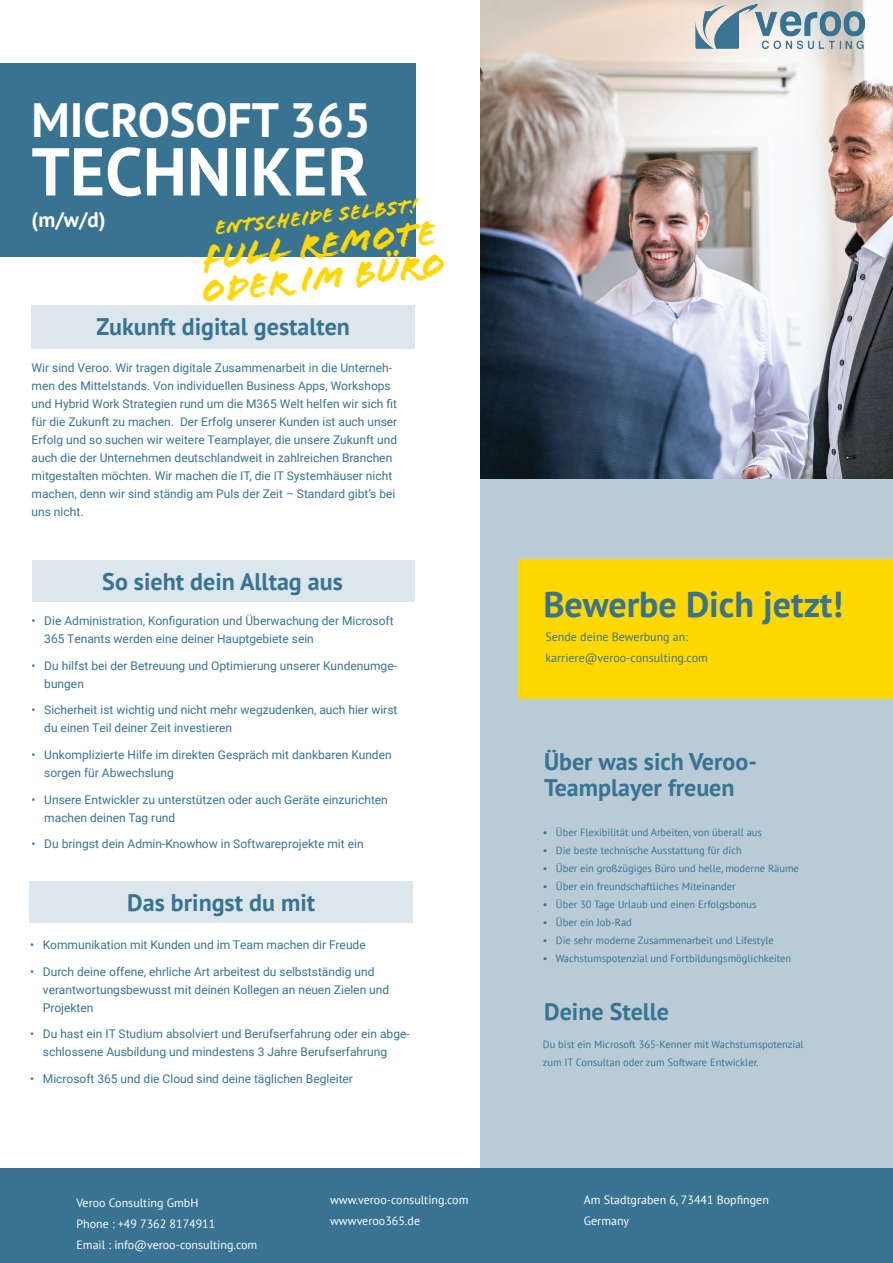
<style>
.page{position:relative;width:893px;height:1263px;background:#fff}
.page>*{position:absolute;margin:0;border:0;box-sizing:border-box;transform-origin:0 0}
.t1{font:700 67.5px "PT Sans";color:#fff}
.t2{font:700 48px "PT Sans";color:#fff}
.t3{font:36px/33px "Flood Std";color:#ffd801}
.t4{font:700 36px "PT Sans";color:#397392}
.t5{font:700 24px/25.5px "PT Sans";color:#397392}
.t6{font:21px "Flood Std";color:#ffd801}
.t7{font:700 21px "PT Sans";color:#fff}
.t8{font:12px/18px "Roboto";color:#397392}
.t9{font:12px/21px "PT Sans";color:#fff}
.t10{font:12px/21px "PT Sans";color:#397392}
.t11{font:10.5px/18px "PT Sans";color:#397392}
</style>
<div class="page">
<div style="left:480px;top:0;width:413px;height:1263px;background:#b8cbd7"></div>
<div style="left:0;top:1169px;width:893px;height:94px;background:#397392"></div>
<div style="left:32px;top:305px;width:383px;height:44px;background:#dce7ed"></div>
<div style="left:33px;top:560px;width:382px;height:41px;background:#dce7ed"></div>
<div style="left:29px;top:881px;width:383px;height:41px;background:#dce7ed"></div>
<div style="left:519px;top:560px;width:374px;height:139px;background:#ffd801"></div>
<img style="left:480px;top:0;width:413px;height:478px">
<div style="left:0;top:63px;width:415px;height:194px;background:#397392"></div>
<img style="left:691px;top:5px;width:174px;height:43px">
<h2 class="t2" style="left:32px;top:88px;width:341px">MICROSOFT 365</h2>
<h1 class="t1" style="left:32px;top:127px;width:338px">TECHNIKER</h1>
<h3 class="t6" style="left:214px;top:215px;width:206px;rotate:-6deg">Entscheide Selbst!</h3>
<h3 class="t7" style="left:32px;top:206px;width:76px">(m/w/d)</h3>
<h3 class="t3" style="left:196px;top:244px;width:246px;rotate:-7deg">Full Remote oder im Büro</h3>
<h3 class="t5" style="left:97px;top:313px;width:255px">Zukunft digital gestalten</h3>
<p class="t8" style="left:32px;top:359px;width:367px">Wir sind Veroo. Wir tragen digitale Zusammenarbeit in die Unterneh&shy;men des Mittelstands. Von individuellen Business Apps, Workshops und Hybrid Work Strategien rund um die M365 Welt helfen wir sich fit für die Zukunft zu machen. Der Erfolg unserer Kunden ist auch unser Erfolg und so suchen wir weitere Teamplayer, die unsere Zukunft und auch die der Unternehmen deutschlandweit in zahlreichen Branchen mitgestalten möchten. Wir machen die IT, die IT Systemhäuser nicht machen, denn wir sind ständig am Puls der Zeit – Standard gibt’s bei uns nicht.</p>
<h3 class="t5" style="left:102px;top:569px;width:242px">So sieht dein Alltag aus</h3>
<p class="t8" style="left:44px;top:612px;width:351px;text-indent:-13px">• Die Administration, Konfiguration und Überwachung der Microsoft<br>365 Tenants werden eine deiner Hauptgebiete sein</p>
<p class="t8" style="left:44px;top:656px;width:354px;text-indent:-13px">• Du hilfst bei der Betreuung und Optimierung unserer Kundenumge&shy;bungen</p>
<p class="t8" style="left:44px;top:701px;width:355px;text-indent:-13px">• Sicherheit ist wichtig und nicht mehr wegzudenken, auch hier wirst du einen Teil deiner Zeit investieren</p>
<p class="t8" style="left:44px;top:745px;width:349px;text-indent:-13px">• Unkomplizierte Hilfe im direkten Gespräch mit dankbaren Kunden sorgen für Abwechslung</p>
<p class="t8" style="left:44px;top:790px;width:345px;text-indent:-13px">• Unsere Entwickler zu unterstützen oder auch Geräte einzurichten machen deinen Tag rund</p>
<p class="t8" style="left:32px;top:834px;width:334px">• Du bringst dein Admin-Knowhow in Softwareprojekte mit ein</p>
<h3 class="t5" style="left:127px;top:889px;width:189px">Das bringst du mit</h3>
<p class="t8" style="left:30px;top:935px;width:337px">• Kommunikation mit Kunden und im Team machen dir Freude</p>
<p class="t8" style="left:43px;top:962px;width:348px;text-indent:-13px">• Durch deine offene, ehrliche Art arbeitest du selbstständig und verantwortungsbewusst mit deinen Kollegen an neuen Zielen und<br>Projekten</p>
<p class="t8" style="left:43px;top:1024px;width:368px;text-indent:-13px">• Du hast ein IT Studium absolviert und Berufserfahrung oder ein abge&shy;schlossene Ausbildung und mindestens 3 Jahre Berufserfahrung</p>
<p class="t8" style="left:30px;top:1069px;width:324px">• Microsoft 365 und die Cloud sind deine täglichen Begleiter</p>
<p class="t9" style="left:76px;top:1192px;width:182px">Veroo Consulting GmbH<br>Phone : +49 7362 8174911<br>Email : info@veroo-consulting.com</p>
<p class="t9" style="left:330px;top:1189px;width:140px">www.veroo-consulting.com wwwveroo365.de</p>
<h3 class="t4" style="left:543px;top:581px;width:301px">Bewerbe Dich jetzt!</h3>
<p class="t10" style="left:545px;top:626px;width:164px">Sende deine Bewerbung an: karriere@veroo-consulting.com</p>
<h3 class="t5" style="left:544px;top:749px;width:214px">Über was sich Veroo-<br>Teamplayer freuen</h3>
<p class="t11" style="left:543px;top:823px;width:221px">• Über Flexibilität und Arbeiten, von überall aus</p>
<p class="t11" style="left:543px;top:841px;width:201px">• Die beste technische Ausstattung für dich</p>
<p class="t11" style="left:543px;top:859px;width:258px">• Über ein großzügiges Büro und helle, moderne Räume</p>
<p class="t11" style="left:543px;top:877px;width:195px">• Über ein freundschaftliches Miteinander</p>
<p class="t11" style="left:543px;top:895px;width:215px">• Über 30 Tage Urlaub und einen Erfolgsbonus</p>
<p class="t11" style="left:543px;top:913px;width:91px">• Über ein Job-Rad</p>
<p class="t11" style="left:543px;top:931px;width:233px">• Die sehr moderne Zusammenarbeit und Lifestyle</p>
<p class="t11" style="left:543px;top:949px;width:250px">• Wachstumspotenzial und Fortbildungsmöglichkeiten</p>
<h3 class="t5" style="left:544px;top:998px;width:126px">Deine Stelle</h3>
<p class="t11" style="left:543px;top:1034px;width:262px">Du bist ein Microsoft 365-Kenner mit Wachstumspotenzial zum IT Consultan oder zum Software Entwickler.</p>
<p class="t9" style="left:584px;top:1189px;width:187px">Am Stadtgraben 6, 73441 Bopfingen<br>Germany</p>
</div>
